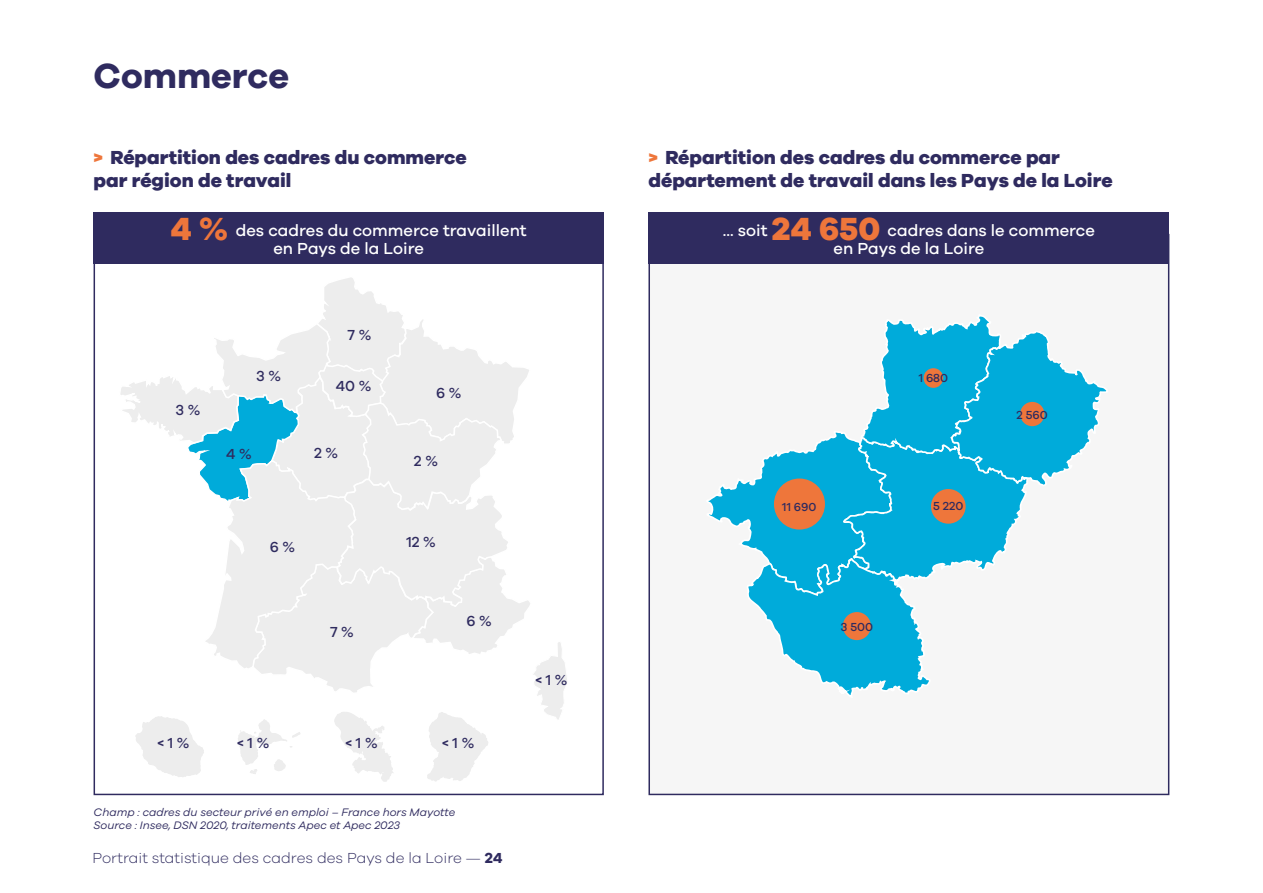
<style>
.page{position:relative;width:1263px;height:893px;background:#fff}
.page>*{position:absolute;margin:0;border:0;box-sizing:border-box;transform-origin:0 0}
.t1{font:700 36px "Galano Grotesque";color:#2f2b5f}
.t2{font:800 19.5px/22.5px "Galano Grotesque";color:#2f2b5f}
.t3{font:500 16.5px/18px "Galano Grotesque";color:#fff;text-align:center}
.t4{font:300 15px "Galano Grotesque";color:#2f2b5f}
.t5{font:500 15px "Galano Grotesque";color:#2f2b5f}
.t6{font:500 12px "Galano Grotesque";color:#2f2b5f}
.t7{font:italic 11.25px/13.5px "Galano Grotesque";color:#2f2b5f}
.s1{color:#ee763b}
.s2{font-weight:800;font-size:33px;color:#ee763b}
.s3{font-weight:700}
</style>
<div class="page">
<div style="left:648px;top:234px;width:521px;height:561px;background:#f6f6f6;border:2px solid #2f2b5f"></div>
<svg style="left:120px;top:277px;width:447px;height:505px"></svg>
<div style="left:648px;top:213px;width:521px;height:51px;background:#2f2b5f"></div>
<div style="left:94px;top:213px;width:510px;height:51px;background:#2f2b5f"></div>
<svg style="left:708px;top:316px;width:399px;height:379px"></svg>
<div style="left:774px;top:478px;width:51px;height:52px;background:#ee763b;border-radius:50%"></div>
<div style="left:843px;top:612px;width:28px;height:28px;background:#ee763b;border-radius:50%"></div>
<div style="left:931px;top:489px;width:35px;height:35px;background:#ee763b;border-radius:50%"></div>
<div style="left:923px;top:368px;width:20px;height:20px;background:#ee763b;border-radius:50%"></div>
<div style="left:1020px;top:402px;width:24px;height:24px;background:#ee763b;border-radius:50%"></div>
<h1 class="t1" style="left:94px;top:54px;width:197px">Commerce</h1>
<p class="t2" style="left:94px;top:146px;width:375px"><span class="s1">&gt;</span> Répartition des cadres du commerce par région de travail</p>
<p class="t3" style="left:171px;top:221px;width:358px"><span class="s2">4 %</span> des cadres du commerce travaillent en Pays de la Loire</p>
<p class="t5" style="left:175px;top:401px;width:26px">3 %</p>
<p class="t5" style="left:256px;top:367px;width:26px">3 %</p>
<p class="t5" style="left:348px;top:325px;width:25px">7 %</p>
<p class="t5" style="left:336px;top:377px;width:37px">40 %</p>
<p class="t5" style="left:226px;top:445px;width:27px">4 %</p>
<p class="t5" style="left:314px;top:444px;width:26px">2 %</p>
<p class="t5" style="left:270px;top:538px;width:27px">6 %</p>
<p class="t5" style="left:330px;top:623px;width:25px">7 %</p>
<p class="t5" style="left:436px;top:384px;width:27px">6 %</p>
<p class="t5" style="left:414px;top:451px;width:26px">2 %</p>
<p class="t5" style="left:406px;top:533px;width:31px">12 %</p>
<p class="t5" style="left:466px;top:611px;width:27px">6 %</p>
<p class="t5" style="left:157px;top:733px;width:34px">&lt; 1 %</p>
<p class="t5" style="left:237px;top:733px;width:34px">&lt; 1 %</p>
<p class="t5" style="left:346px;top:733px;width:34px">&lt; 1 %</p>
<p class="t5" style="left:442px;top:733px;width:34px">&lt; 1 %</p>
<p class="t7" style="left:94px;top:805px;width:363px">Champ : cadres du secteur privé en emploi – France hors Mayotte<br>Source : Insee, DSN 2020, traitements Apec et Apec 2023</p>
<p class="t4" style="left:92px;top:849px;width:411px">Portrait statistique des cadres des Pays de la Loire — <span class="s3">24</span></p>
<p class="t5" style="left:535px;top:671px;width:34px">&lt; 1 %</p>
<p class="t2" style="left:648px;top:146px;width:466px"><span class="s1">&gt;</span> Répartition des cadres du commerce par département de travail dans les Pays de la Loire</p>
<p class="t3" style="left:723px;top:221px;width:374px">... soit <span class="s2">24 650</span> cadres dans le commerce en Pays de la Loire</p>
<p class="t6" style="left:919px;top:371px;width:31px">1 680</p>
<p class="t6" style="left:782px;top:499px;width:36px">11 690</p>
<p class="t6" style="left:840px;top:620px;width:34px">3 500</p>
<p class="t6" style="left:933px;top:499px;width:32px">5 220</p>
<p class="t6" style="left:1017px;top:408px;width:33px">2 560</p>
</div>
